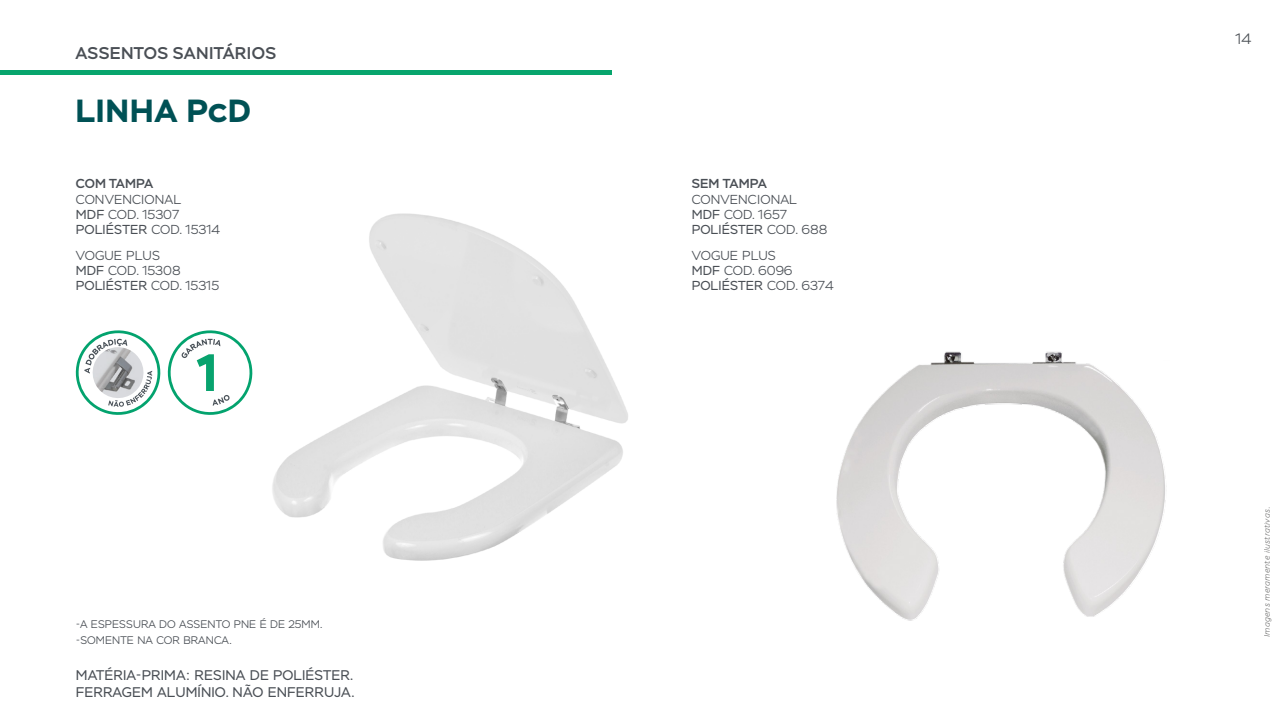
<style>
.page{position:relative;width:1280px;height:723px;background:#fff}
.page>*{position:absolute;margin:0;border:0;box-sizing:border-box;transform-origin:0 0}
.t1{font:700 32px "Stem";letter-spacing:.02em;color:#005155}
.t2{font:500 17px "Stem";letter-spacing:.02em;color:#4a4f55}
.t3{font:300 15px "Stem";color:#4b5055}
.t4{font:14px/17px "Stem";letter-spacing:.01em;color:#4a4f55}
.t5{font:300 13px/15px "Stem";letter-spacing:.01em;color:#4a4f55}
.t6{font:500 13px "Stem";letter-spacing:.01em;color:#4a4f55}
.t7{font:300 11px/15.9px "Stem";letter-spacing:.01em;color:#4a4f55}
.t8{font:italic 300 8px "Stem";letter-spacing:.05em;color:#4a4a49}
.s1{font-weight:400}
</style>
<div class="page">
<hr style="left:0;top:71px;width:612px;height:4px;background:#07a56d">
<img style="left:272px;top:213px;width:356px;height:348px">
<img style="left:836px;top:351px;width:330px;height:270px">
<svg style="left:75px;top:330px;width:178px;height:85px"></svg>
<h2 class="t2" style="left:75px;top:43px;width:202px">ASSENTOS SANITÁRIOS</h2>
<h1 class="t1" style="left:75px;top:90px;width:177px">LINHA PcD</h1>
<p class="t6" style="left:76px;top:175px;width:79px">COM TAMPA</p>
<p class="t5" style="left:76px;top:192px;width:146px">CONVENCIONAL<br><span class="s1">MDF</span> COD. 15307<br><span class="s1">POLIÉSTER</span> COD. 15314</p>
<p class="t6" style="left:692px;top:175px;width:77px">SEM TAMPA</p>
<p class="t5" style="left:692px;top:192px;width:137px">CONVENCIONAL<br><span class="s1">MDF</span> COD. 1657<br><span class="s1">POLIÉSTER</span> COD. 688</p>
<p class="t5" style="left:76px;top:248px;width:145px">VOGUE PLUS<br><span class="s1">MDF</span> COD. 15308<br><span class="s1">POLIÉSTER</span> COD. 15315</p>
<p class="t5" style="left:692px;top:248px;width:143px">VOGUE PLUS<br><span class="s1">MDF</span> COD. 6096<br><span class="s1">POLIÉSTER</span> COD. 6374</p>
<p class="t7" style="left:76px;top:616px;width:248px">-A ESPESSURA DO ASSENTO PNE É DE 25MM. -SOMENTE NA COR BRANCA.</p>
<p class="t4" style="left:76px;top:666px;width:280px">MATÉRIA-PRIMA: RESINA DE POLIÉSTER.<br>FERRAGEM ALUMÍNIO. NÃO ENFERRUJA.</p>
<p class="t3" style="left:1235px;top:30px;width:17px">14</p>
<p class="t8" style="left:1262px;top:637px;width:131px;rotate:-90deg">Imagens meramente ilustrativas.</p>
</div>
